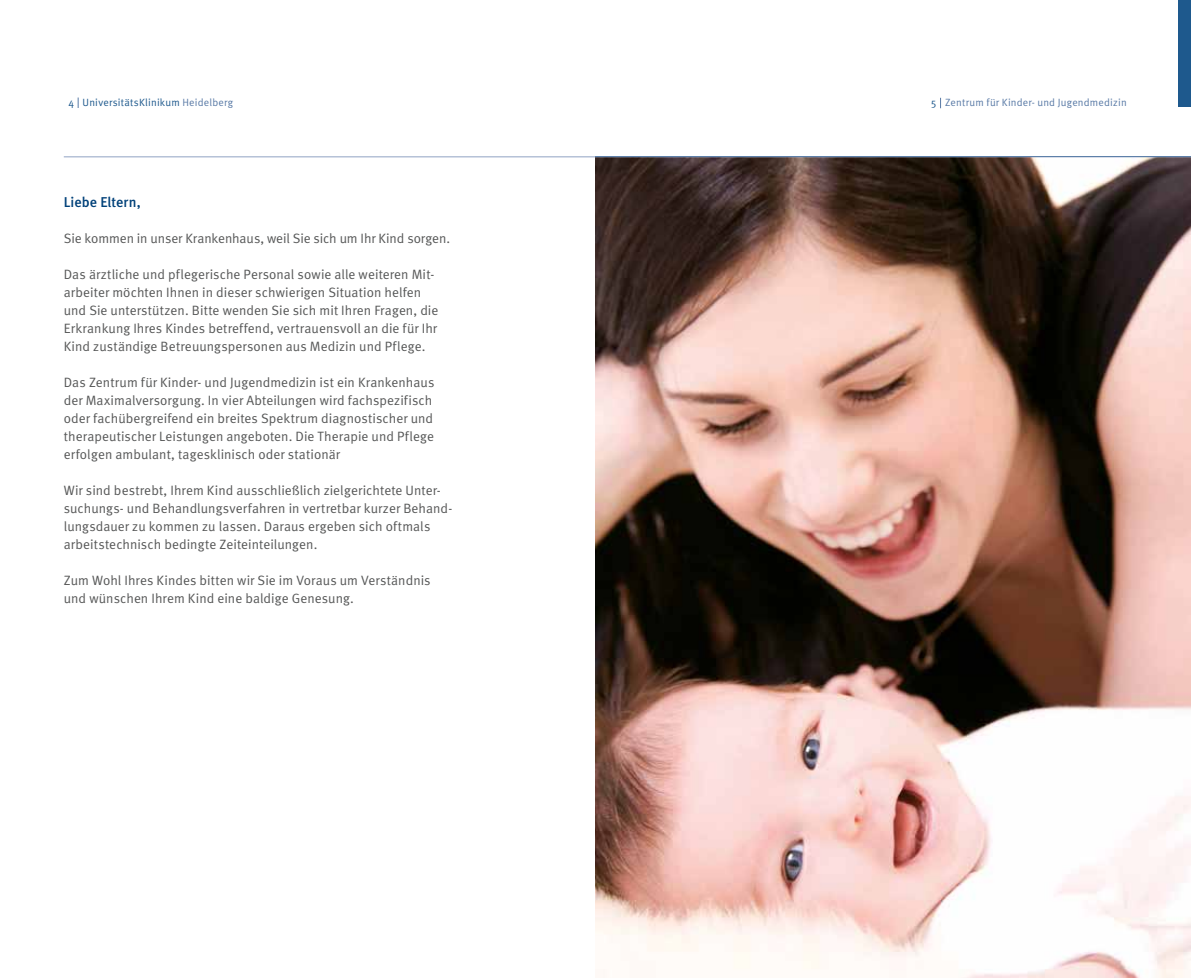
<style>
.page{position:relative;width:1191px;height:978px;background:#fff}
.page>*{position:absolute;margin:0;border:0;box-sizing:border-box;transform-origin:0 0}
.t1{font:500 14.25px "Meta";letter-spacing:.005em;color:#004179}
.t2{font:13.5px/18px "Meta Normal";letter-spacing:.005em;color:#565757}
.t3{font:10.5px "Meta Normal";letter-spacing:.02em;color:#597aa6}
.t4{font:10.5px "Meta Normal";letter-spacing:.025em;color:#1e598d}
.s1{color:#597aa6}
.s2{color:#1e598d}
</style>
<div class="page">
<div style="left:1178px;top:0;width:13px;height:106px;background:#1e598d"></div>
<img style="left:595px;top:157px;width:596px;height:821px">
<hr style="left:64px;top:156px;width:1127px;height:1px;background:#90a2c3">
<p class="t4" style="left:68px;top:96px;width:166px">4 UniversitätsKlinikum <span class="s1">Heidelberg</span></p>
<p class="t3" style="left:931px;top:97px;width:197px"><span class="s2">5</span> Zentrum für Kinder- und Jugendmedizin</p>
<p class="t1" style="left:64px;top:194px;width:78px">Liebe Eltern,</p>
<p class="t2" style="left:64px;top:229px;width:388px">Sie kommen in unser Krankenhaus, weil Sie sich um Ihr Kind sorgen.</p>
<p class="t2" style="left:64px;top:265px;width:376px">Das ärztliche und pflegerische Personal sowie alle weiteren Mit&shy;arbeiter möchten Ihnen in dieser schwierigen Situation helfen und Sie unterstützen. Bitte wenden Sie sich mit Ihren Fragen, die Erkrankung Ihres Kindes betreffend, vertrauensvoll an die für Ihr Kind zuständige Betreuungspersonen aus Medizin und Pflege.</p>
<p class="t2" style="left:64px;top:373px;width:372px">Das Zentrum für Kinder- und Jugendmedizin ist ein Krankenhaus der Maximalversorgung. In vier Abteilungen wird fachspezifisch oder fachübergreifend ein breites Spektrum diagnostischer und therapeutischer Leistungen angeboten. Die Therapie und Pflege erfolgen ambulant, tagesklinisch oder stationär</p>
<p class="t2" style="left:64px;top:481px;width:390px">Wir sind bestrebt, Ihrem Kind ausschließlich zielgerichtete Unter&shy;suchungs- und Behandlungsverfahren in vertretbar kurzer Behand&shy;lungsdauer zu kommen zu lassen. Daraus ergeben sich oftmals arbeitstechnisch bedingte Zeiteinteilungen.</p>
<p class="t2" style="left:64px;top:571px;width:368px">Zum Wohl Ihres Kindes bitten wir Sie im Voraus um Verständnis und wünschen Ihrem Kind eine baldige Genesung.</p>
</div>
